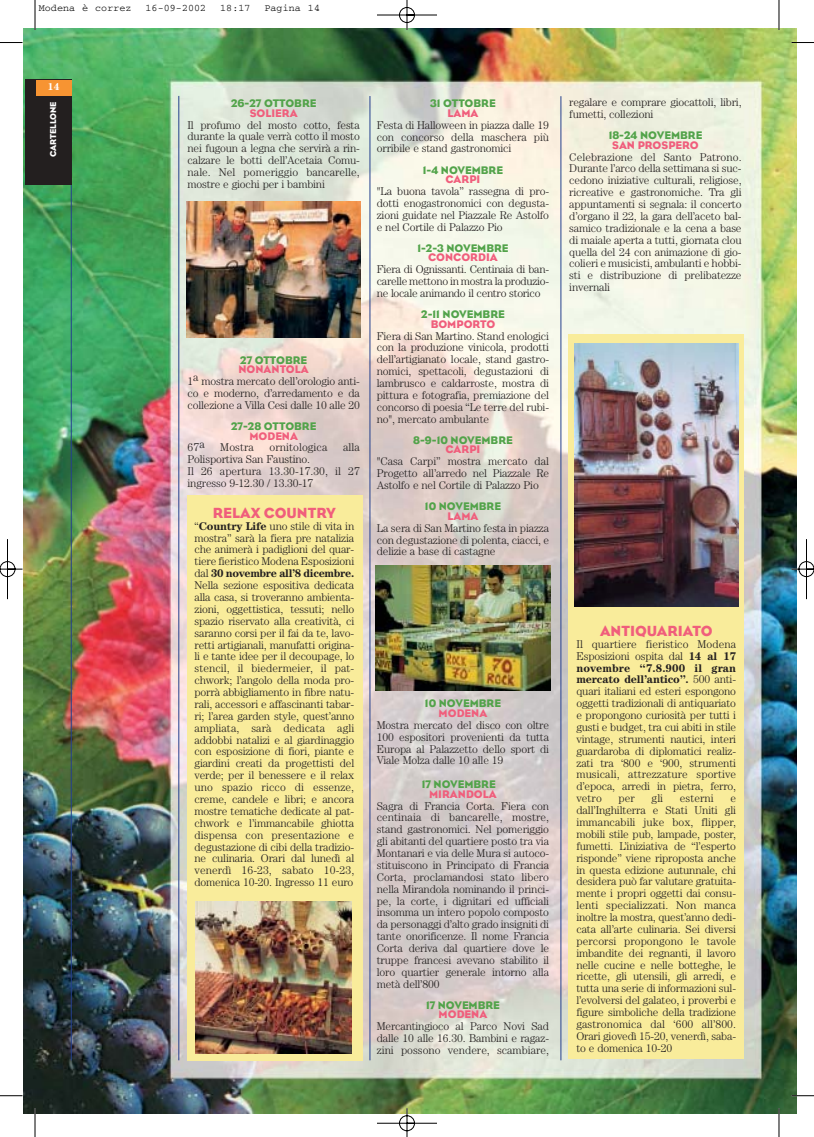
<style>
.page{position:relative;width:814px;height:1137px;background:#fff}
.page>*{position:absolute;margin:0;border:0;box-sizing:border-box;transform-origin:0 0}
.t1{font:15px "Eagle";color:#f05e7c}
.t2{font:300 11.25px/11.9px "Century";letter-spacing:-.015em;color:#231f1f;text-align:justify}
.t3{font:11.25px "Eagle";color:#52a34a}
.t4{font:11.25px "Eagle";color:#f05e7c}
.t5{font:300 11.25px "Century";letter-spacing:.005em;color:#231f1f}
.t6{font:10px "Courier";letter-spacing:.01em;color:#000}
.t7{font:700 10px "Century";color:#fff}
.t8{font:8.75px "Eagle";color:#fff}
.s1{font-weight:700}
</style>
<div class="page">
<img style="left:1px;top:0;width:813px;height:1136px">
<p class="t6" style="left:39px;top:5px;width:94px">Modena è correz</p>
<p class="t6" style="left:145px;top:5px;width:62px">16-09-2002</p>
<p class="t6" style="left:220px;top:5px;width:32px">18:17</p>
<p class="t6" style="left:264px;top:5px;width:57px">Pagina 14</p>
<p class="t7" style="left:48px;top:83px;width:13px">14</p>
<p class="t8" style="left:50px;top:157px;width:57px;rotate:-90deg">CARTELLONE</p>
<p class="t3" style="left:231px;top:99px;width:87px">26-27 OTTOBRE</p>
<p class="t4" style="left:250px;top:109px;width:49px">SOLIERA</p>
<p class="t2" style="left:187px;top:120px;width:174px">Il profumo del mosto cotto, festa durante la quale verrà cotto il mosto nei fugoun a legna che servirà a rin&shy;calzare le botti dell’Acetaia Comu&shy;nale. Nel pomeriggio bancarelle, mostre e giochi per i bambini</p>
<p class="t3" style="left:240px;top:356px;width:69px">27 OTTOBRE</p>
<p class="t4" style="left:238px;top:365px;width:72px">NONANTOLA</p>
<p class="t2" style="left:187px;top:376px;width:174px">1a mostra mercato dell’orologio anti&shy;co e moderno, d’arredamento e da collezione a Villa Cesi dalle 10 alle 20</p>
<p class="t3" style="left:231px;top:422px;width:87px">27-28 OTTOBRE</p>
<p class="t4" style="left:249px;top:431px;width:50px">MODENA</p>
<p class="t2" style="left:187px;top:442px;width:19px">67a</p>
<p class="t2" style="left:220px;top:442px;width:35px">Mostra</p>
<p class="t5" style="left:269px;top:443px;width:59px">ornitologica</p>
<p class="t2" style="left:343px;top:442px;width:18px">alla</p>
<p class="t2" style="left:188px;top:454px;width:174px;text-align:left">Polisportiva San Faustino.<br>Il 26 apertura 13.30-17.30, il 27 ingresso 9-12.30 / 13.30-17</p>
<h1 class="t1" style="left:213px;top:507px;width:125px">RELAX COUNTRY</h1>
<p class="t2" style="left:194px;top:521px;width:161px">“<span class="s1">Country Life</span> uno stile di vita in mostra” sarà la fiera pre natalizia che animerà i padiglioni del quar&shy;tiere fieristico Modena Esposizioni dal <span class="s1">30 novembre all’8 dicembre.<br></span>Nella sezione espositiva dedicata alla casa, si troveranno ambienta&shy;zioni, oggettistica, tessuti; nello spazio riservato alla creatività, ci saranno corsi per il fai da te, lavo&shy;retti artigianali, manufatti origina&shy;li e tante idee per il decoupage, lo stencil, il biedermeier, il pat&shy;chwork; l’angolo della moda pro&shy;porrà abbigliamento in fibre natu&shy;rali, accessori e affascinanti tabar&shy;ri; l’area garden style, quest’anno ampliata, sarà dedicata agli addobbi natalizi e al giardinaggio con esposizione di fiori, piante e giardini creati da progettisti del verde; per il benessere e il relax uno spazio ricco di essenze, creme, candele e libri; e ancora mostre tematiche dedicate al pat&shy;chwork e l’immancabile ghiotta dispensa con presentazione e degustazione di cibi della tradizio&shy;ne culinaria. Orari dal lunedì al venerdì 16-23, sabato 10-23, domenica 10-20. Ingresso 11 euro</p>
<p class="t3" style="left:430px;top:99px;width:67px">31 OTTOBRE</p>
<p class="t4" style="left:447px;top:109px;width:33px">LAMA</p>
<p class="t2" style="left:377px;top:120px;width:174px">Festa di Halloween in piazza dalle 19 con concorso della maschera più orribile e stand gastronomici</p>
<p class="t3" style="left:423px;top:166px;width:82px">1-4 NOVEMBRE</p>
<p class="t4" style="left:445px;top:175px;width:36px">CARPI</p>
<p class="t2" style="left:377px;top:186px;width:174px">"La buona tavola” rassegna di pro&shy;dotti enogastronomici con degusta&shy;zioni guidate nel Piazzale Re Astolfo e nel Cortile di Palazzo Pio</p>
<p class="t3" style="left:417px;top:244px;width:93px">1-2-3 NOVEMBRE</p>
<p class="t4" style="left:428px;top:253px;width:71px">CONCORDIA</p>
<p class="t2" style="left:377px;top:264px;width:174px">Fiera di Ognissanti. Centinaia di ban&shy;carelle mettono in mostra la produzio&shy;ne locale animando il centro storico</p>
<p class="t3" style="left:421px;top:310px;width:85px">2-11 NOVEMBRE</p>
<p class="t4" style="left:431px;top:320px;width:66px">BOMPORTO</p>
<p class="t2" style="left:377px;top:331px;width:174px">Fiera di San Martino. Stand enologici con la produzione vinicola, prodotti dell’artigianato locale, stand gastro&shy;nomici, spettacoli, degustazioni di lambrusco e caldarroste, mostra di pittura e fotografia, premiazione del concorso di poesia “Le terre del rubi&shy;no", mercato ambulante</p>
<p class="t3" style="left:413px;top:436px;width:101px">8-9-10 NOVEMBRE</p>
<p class="t4" style="left:445px;top:445px;width:36px">CARPI</p>
<p class="t2" style="left:377px;top:456px;width:174px">"Casa Carpi” mostra mercato dal Progetto all’arredo nel Piazzale Re Astolfo e nel Cortile di Palazzo Pio</p>
<p class="t3" style="left:425px;top:502px;width:77px">10 NOVEMBRE</p>
<p class="t4" style="left:447px;top:512px;width:33px">LAMA</p>
<p class="t2" style="left:377px;top:523px;width:174px">La sera di San Martino festa in piazza con degustazione di polenta, ciacci, e delizie a base di castagne</p>
<p class="t3" style="left:425px;top:699px;width:77px">10 NOVEMBRE</p>
<p class="t4" style="left:439px;top:709px;width:50px">MODENA</p>
<p class="t2" style="left:377px;top:719px;width:174px">Mostra mercato del disco con oltre 100 espositori provenienti da tutta Europa al Palazzetto dello sport di Viale Molza dalle 10 alle 19</p>
<p class="t3" style="left:422px;top:780px;width:75px">17 NOVEMBRE</p>
<p class="t4" style="left:429px;top:789px;width:69px">MIRANDOLA</p>
<p class="t2" style="left:377px;top:800px;width:174px">Sagra di Francia Corta. Fiera con centinaia di bancarelle, mostre, stand gastronomici. Nel pomeriggio gli abitanti del quartiere posto tra via Montanari e via delle Mura si autoco&shy;stituiscono in Principato di Francia Corta, proclamandosi stato libero nella Mirandola nominando il princi&shy;pe, la corte, i dignitari ed ufficiali insomma un intero popolo composto da personaggi d’alto grado insigniti di tante onorificenze. Il nome Francia Corta deriva dal quartiere dove le truppe francesi avevano stabilito il loro quartier generale intorno alla metà dell’800</p>
<p class="t3" style="left:426px;top:1000px;width:75px">17 NOVEMBRE</p>
<p class="t4" style="left:439px;top:1010px;width:50px">MODENA</p>
<p class="t2" style="left:377px;top:1021px;width:174px">Mercantingioco al Parco Novi Sad dalle 10 alle 16.30. Bambini e ragaz&shy;zini possono vendere, scambiare,</p>
<p class="t2" style="left:569px;top:97px;width:174px">regalare e comprare giocattoli, libri, fumetti, collezioni</p>
<p class="t3" style="left:609px;top:131px;width:95px">18-24 NOVEMBRE</p>
<p class="t4" style="left:612px;top:141px;width:88px">SAN PROSPERO</p>
<p class="t2" style="left:569px;top:152px;width:174px">Celebrazione del Santo Patrono.<br>Durante l’arco della settimana si suc&shy;cedono iniziative culturali, religiose, ricreative e gastronomiche. Tra gli appuntamenti si segnala: il concerto d’organo il 22, la gara dell’aceto bal&shy;samico tradizionale e la cena a base di maiale aperta a tutti, giornata clou quella del 24 con animazione di gio&shy;colieri e musicisti, ambulanti e hobbi&shy;sti e distribuzione di prelibatezze invernali</p>
<h1 class="t1" style="left:600px;top:625px;width:114px">ANTIQUARIATO</h1>
<p class="t2" style="left:576px;top:638px;width:161px">Il quartiere fieristico Modena Esposizioni ospita dal <span class="s1">14 al 17 novembre “7.8.900 il gran mercato dell’antico”.</span> 500 anti&shy;quari italiani ed esteri espongono oggetti tradizionali di antiquariato e propongono curiosità per tutti i gusti e budget, tra cui abiti in stile vintage, strumenti nautici, interi guardaroba di diplomatici realiz&shy;zati tra ‘800 e ‘900, strumenti musicali, attrezzature sportive d’epoca, arredi in pietra, ferro, vetro</p>
<p class="t2" style="left:618px;top:793px;width:18px">per</p>
<p class="t2" style="left:651px;top:793px;width:13px">gli</p>
<p class="t5" style="left:680px;top:794px;width:35px">esterni</p>
<p class="t2" style="left:576px;top:793px;width:161px;text-indent:154px">e dall’Inghilterra e Stati Uniti gli immancabili juke box, flipper, mobili stile pub, lampade, poster, fumetti. L’iniziativa de “l’esperto risponde” viene riproposta anche in questa edizione autunnale, chi desidera può far valutare gratuita&shy;mente i propri oggetti dai consu&shy;lenti specializzati. Non manca inoltre la mostra, quest’anno dedi&shy;cata all’arte culinaria. Sei diversi percorsi propongono le tavole imbandite dei regnanti, il lavoro nelle cucine e nelle botteghe, le ricette, gli utensili, gli arredi, e tutta una serie di informazioni sul&shy;l’evolversi del galateo, i proverbi e figure simboliche della tradizione gastronomica dal ‘600 all’800.<br>Orari giovedì 15-20, venerdì, saba&shy;to e domenica 10-20</p>
</div>
